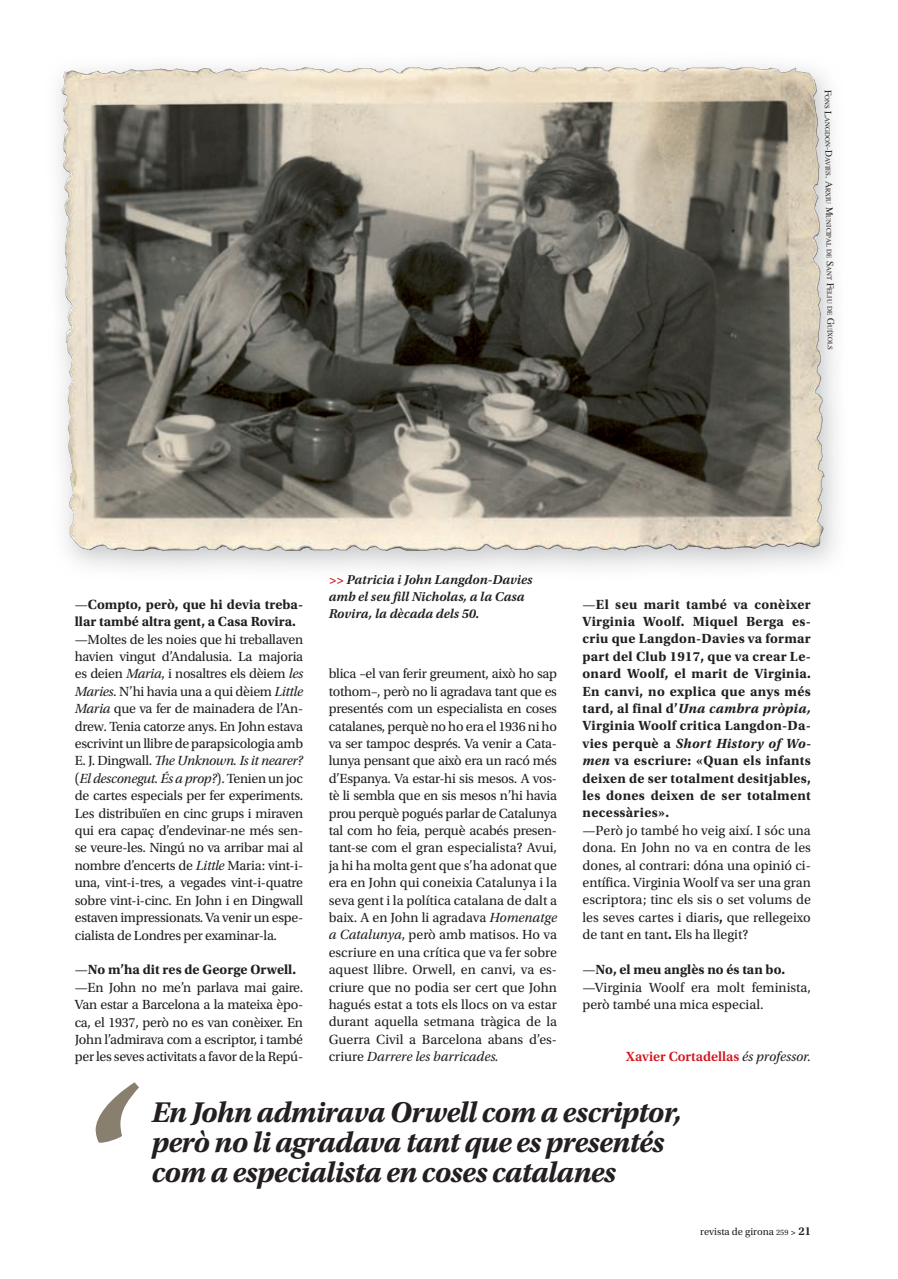
<style>
.page{position:relative;width:898px;height:1279px;background:#fff}
.page>*{position:absolute;margin:0;border:0;box-sizing:border-box;transform-origin:0 0}
.t1{font:italic 700 186px "Utopia Std";color:#887f6f}
.t2{font:italic 700 30px/30px "Utopia Std";letter-spacing:-.025em;color:#231f20}
.t3{font:13.95px/17.4px "Utopia Std";letter-spacing:-.02em;color:#231f20;text-align:justify}
.t4{font:700 13.95px/17.4px "Utopia Std";letter-spacing:.01em;color:#231f20}
.t5{font:13.95px/17.4px "Utopia Std";color:#231f20}
.t6{font:600 13.95px "Utopia Std";color:#d2161e}
.t7{font:italic 600 13.5px/17.4px "Utopia Std";color:#231f20}
.t8{font:10.5px "Utopia Std";color:#231f20}
.t9{font:6.9px "Times";color:#231f20}
.s1{font-size:9.75px}
.s2{font-weight:400}
.s3{font-style:italic}
.s4{font-weight:700}
.s5{color:#d2161e}
.s6{font-weight:400;font-style:italic;color:#231f20}
.s7{font-size:8.25px}
.s8{font-weight:600;font-size:9px}
.s9{font-weight:600;font-size:12px}
</style>
<div class="page">
<img style="left:58px;top:65px;width:779px;height:503px">
<img style="left:227px;top:67px;width:382px;height:6px">
<p class="t9" style="left:832px;top:89px;width:261px;rotate:89deg"><span class="s1">F</span>ons <span class="s1">L</span>angdon<span class="s1">-d</span>avies<span class="s1">. a</span>rxiu <span class="s1">M</span>unicipaL de <span class="s1">s</span>ant <span class="s1">F</span>eLiu de <span class="s1">g</span>uíxoLs</p>
<p class="t4" style="left:75px;top:595px;width:230px"><span class="s2">—</span>Compto, però, que hi devia treba&shy;llar també altra gent, a Casa Rovira.</p>
<p class="t3" style="left:75px;top:630px;width:230px">—Moltes de les noies que hi treballaven havien vingut d’Andalusia. La majoria es deien <span class="s3">Maria</span>, i nosaltres els dèiem <span class="s3">les Maries</span>. N’hi havia una a qui dèiem <span class="s3">Little Maria</span> que va fer de mainadera de l’An&shy;drew. Tenia catorze anys. En John estava escrivint un llibre de parapsicologia amb E. J. Dingwall. <span class="s3">The Unknown. Is it nearer? </span>(<span class="s3">El desconegut. És a prop?</span>). Tenien un joc de cartes especials per fer experiments.<br>Les distribuïen en cinc grups i miraven qui era capaç d’endevinar-ne més sen&shy;se veure-les. Ningú no va arribar mai al nombre d’encerts de <span class="s3">Little</span> Maria: vint-i&shy;una, vint-i-tres, a vegades vint-i-quatre sobre vint-i-cinc. En John i en Dingwall estaven impressionats. Va venir un espe&shy;cialista de Londres per examinar-la.</p>
<p class="t3" style="left:75px;top:961px;width:230px;text-align:left">—<span class="s4">No m’ha dit res de George Orwell. </span>—En John no me’n parlava mai gaire.<br>Van estar a Barcelona a la mateixa èpo&shy;ca, el 1937, però no es van conèixer. En John l’admirava com a escriptor, i també per les seves activitats a favor de la Repú-</p>
<p class="t7" style="left:328px;top:570px;width:205px"><span class="s5">&gt;&gt;</span> Patricia i John Langdon-Davies amb el seu fill Nicholas, a la Casa<br>Rovira, la dècada dels 50.</p>
<p class="t3" style="left:328px;top:665px;width:230px">blica –el van ferir greument, això ho sap tothom–, però no li agradava tant que es presentés com un especialista en coses catalanes, perquè no ho era el 1936 ni ho va ser tampoc després. Va venir a Cata&shy;lunya pensant que això era un racó més d’Espanya. Va estar-hi sis mesos. A vos&shy;tè li sembla que en sis mesos n’hi havia prou perquè pogués parlar de Catalunya tal com ho feia, perquè acabés presen&shy;tant-se com el gran especialista? Avui, ja hi ha molta gent que s’ha adonat que era en John qui coneixia Catalunya i la seva gent i la política catalana de dalt a baix. A en John li agradava <span class="s3">Homenatge a Catalunya</span>, però amb matisos. Ho va escriure en una crítica que va fer sobre aquest llibre. Orwell, en canvi, va es&shy;criure que no podia ser cert que John hagués estat a tots els llocs on va estar durant aquella setmana tràgica de la Guerra Civil a Barcelona abans d’es&shy;criure <span class="s3">Darrere les barricades.</span></p>
<p class="t4" style="left:582px;top:595px;width:230px;text-align:justify"><span class="s2">—</span>El seu marit també va conèixer Virginia Woolf. Miquel Berga es&shy;criu que Langdon-Davies va formar part del Club 1917, que va crear Le&shy;onard Woolf, el marit de Virginia.<br>En canvi, no explica que anys més tard, al final d’<span class="s3">Una cambra pròpia, </span>Virginia Woolf critica Langdon-Da&shy;vies perquè a <span class="s3">Short History of Wo&shy;men</span> va escriure: «Quan els infants deixen de ser totalment desitjables, les dones deixen de ser totalment necessàries».</p>
<p class="t3" style="left:582px;top:821px;width:230px">—Però jo també ho veig així. I sóc una dona. En John no va en contra de les dones, al contrari: dóna una opinió ci&shy;entífica. Virginia Woolf va ser una gran escriptora; tinc els sis o set volums de les seves cartes i diaris<span class="s4">,</span> que rellegeixo de tant en tant<span class="s4">.</span> Els ha llegit?</p>
<p class="t5" style="left:582px;top:960px;width:230px">—<span class="s4">No, el meu anglès no és tan bo. </span>—Virginia Woolf era molt feminista, però també una mica especial.</p>
<p class="t6" style="left:626px;top:1048px;width:186px">Xavier Cortadellas <span class="s6">és professor.</span></p>
<h1 class="t1" style="left:75px;top:1049px;width:51px">‘</h1>
<h2 class="t2" style="left:151px;top:1096px;width:532px">En John admirava Orwell com a escriptor, però no li agradava tant que es presentés com a especialista en coses catalanes</h2>
<p class="t8" style="left:700px;top:1225px;width:112px">revista de girona <span class="s7">259</span> <span class="s8">&gt;</span> <span class="s9">21</span></p>
</div>
